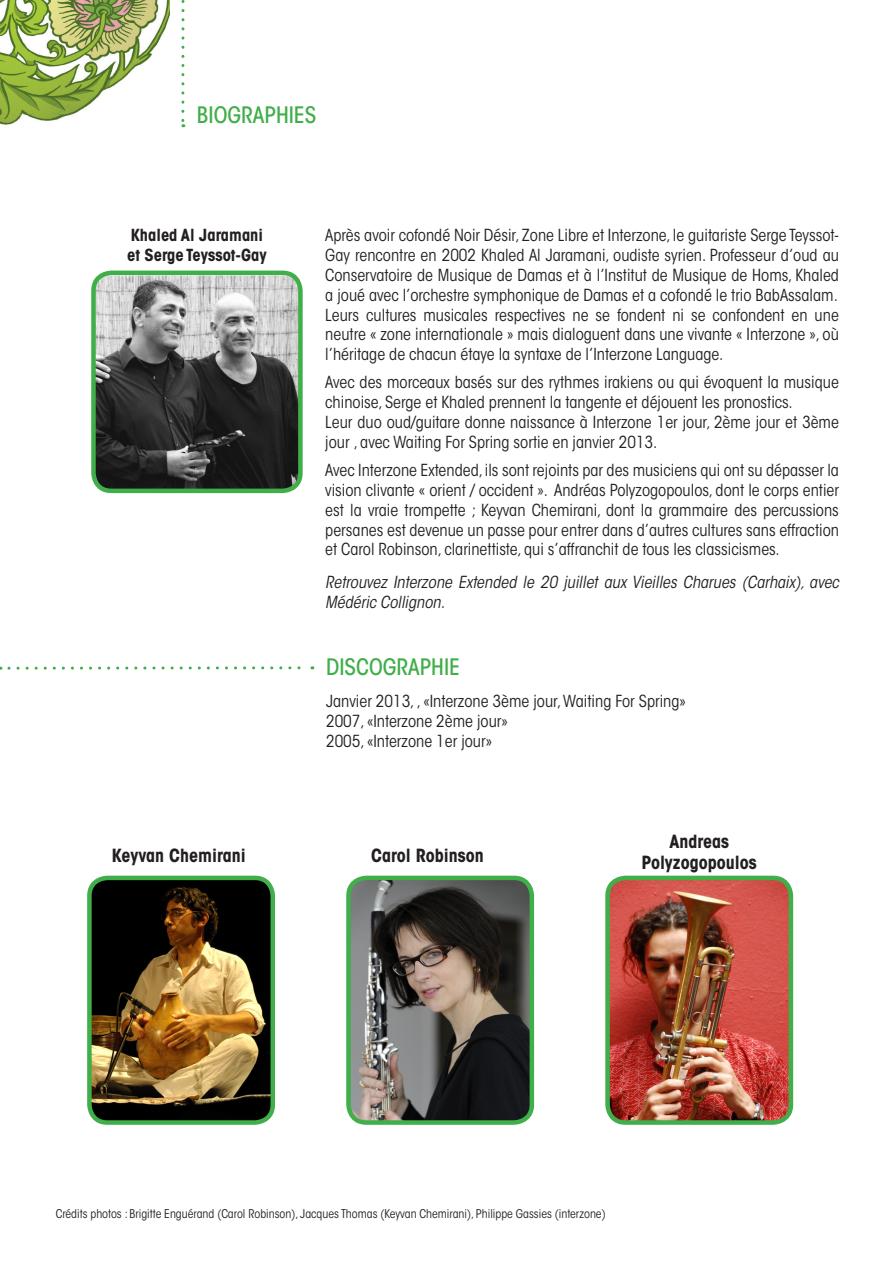
<style>
.page{position:relative;width:893px;height:1263px;background:#fff}
.page>*{position:absolute;margin:0;border:0;box-sizing:border-box;transform-origin:0 0}
.t1{font:500 condensed 22.5px "ITC Avant Garde Std";color:#40ae49}
.t2{font:700 condensed 18px "ITC Avant Garde Std";color:#231f20}
.t3{font:condensed 16.5px/19.8px "ITC Avant Garde Std";color:#231f20;text-align:justify}
.t4{font:italic condensed 16.5px/19.8px "ITC Avant Garde Std";color:#231f20}
.t5{font:700 condensed 16.5px/19.8px "ITC Avant Garde Std";color:#231f20}
.t6{font:condensed 12px "ITC Avant Garde Std";color:#231f20}
</style>
<div class="page">
<svg style="left:181px;top:0;width:4px;height:127px"></svg>
<img style="left:96px;top:276px;width:202px;height:212px">
<div style="left:91px;top:271px;width:212px;height:222px;border:4px solid #40ae49;border-radius:18px"></div>
<img style="left:351px;top:878px;width:178px;height:242px">
<div style="left:346px;top:876px;width:188px;height:249px;border:4px solid #40ae49;border-radius:18px"></div>
<svg style="left:9px;top:666px;width:304px;height:4px"></svg>
<img style="left:0;top:0;width:169px;height:125px">
<img style="left:92px;top:878px;width:178px;height:242px">
<div style="left:87px;top:876px;width:188px;height:249px;border:4px solid #40ae49;border-radius:18px"></div>
<img style="left:610px;top:878px;width:178px;height:242px">
<div style="left:605px;top:876px;width:188px;height:249px;border:4px solid #40ae49;border-radius:18px"></div>
<p class="t1" style="left:197px;top:101px;width:121px">BIOGRAPHIES</p>
<p class="t5" style="left:127px;top:225px;width:141px">Khaled Al Jaramani et Serge Teyssot-Gay</p>
<p class="t3" style="left:325px;top:225px;width:515px">Après avoir cofondé Noir Désir, Zone Libre et Interzone, le guitariste Serge Teyssot-Gay rencontre en 2002 Khaled Al Jaramani, oudiste syrien. Professeur d’oud au Conservatoire de Musique de Damas et à l’Institut de Musique de Homs, Khaled a joué avec l’orchestre symphonique de Damas et a cofondé le trio BabAssalam.</p>
<p class="t3" style="left:325px;top:305px;width:515px">Leurs cultures musicales respectives ne se fondent ni se confondent en une neutre « zone internationale » mais dialoguent dans une vivante « Interzone », où l’héritage de chacun étaye la syntaxe de l’Interzone Language.</p>
<p class="t3" style="left:325px;top:373px;width:515px">Avec des morceaux basés sur des rythmes irakiens ou qui évoquent la musique chinoise, Serge et Khaled prennent la tangente et déjouent les pronostics.</p>
<p class="t3" style="left:325px;top:412px;width:515px">Leur duo oud/guitare donne naissance à Interzone 1er jour, 2ème jour et 3ème jour , avec Waiting For Spring sortie en janvier 2013.</p>
<p class="t3" style="left:325px;top:460px;width:515px">Avec Interzone Extended, ils sont rejoints par des musiciens qui ont su dépasser la vision clivante « orient / occident ». Andréas Polyzogopoulos, dont le corps entier est la vraie trompette ; Keyvan Chemirani, dont la grammaire des percussions persanes est devenue un passe pour entrer dans d’autres cultures sans effraction et Carol Robinson, clarinettiste, qui s’affranchit de tous les classicismes.</p>
<p class="t4" style="left:325px;top:572px;width:519px">Retrouvez Interzone Extended le 20 j uillet aux Vieilles Charues (Carhaix),avec<br>Médéric Collignon.</p>
<p class="t1" style="left:326px;top:653px;width:135px">DISCOGRAPHIE</p>
<p class="t3" style="left:326px;top:691px;width:361px">Janvier 2013, , «Interzone 3ème jour, Waiting For Spring»</p>
<p class="t3" style="left:326px;top:711px;width:183px">2007, «Interzone 2ème jour»</p>
<p class="t3" style="left:326px;top:731px;width:167px">2005, «Interzone 1er jour»</p>
<p class="t2" style="left:112px;top:843px;width:135px">Keyvan Chemirani</p>
<p class="t2" style="left:371px;top:843px;width:114px">Carol Robinson</p>
<p class="t2" style="left:669px;top:829px;width:61px">Andreas</p>
<p class="t2" style="left:642px;top:851px;width:117px">Polyzogopoulos</p>
<p class="t6" style="left:56px;top:1206px;width:551px">Crédits photos : Brigitte Enguérand (Carol Robinson), Jacques Thomas (Keyvan Chemirani), Philippe Gassies (interzone)</p>
</div>
